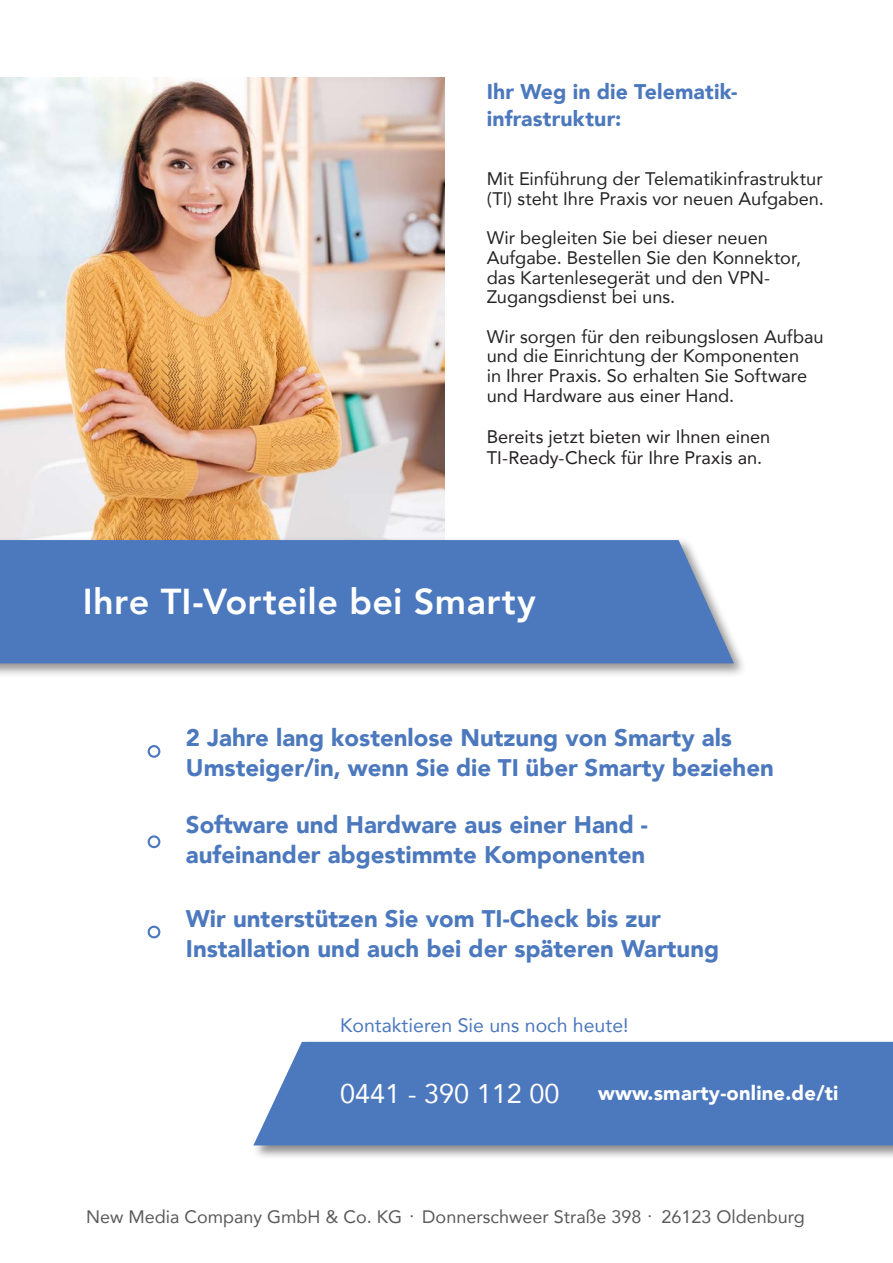
<style>
.page{position:relative;width:893px;height:1263px;background:#fff}
.page>*{position:absolute;margin:0;border:0;box-sizing:border-box;transform-origin:0 0}
.t1{font:800 36px "Avenir";letter-spacing:.01em;color:#fff}
.t2{font:27px "Avenir";color:#fff}
.t3{font:900 24px "Avenir";color:#4c78bd}
.t4{font:900 21.15px "Avenir";letter-spacing:.005em;color:#4c78bd}
.t5{font:900 20.1px "Avenir";letter-spacing:.01em;color:#fff}
.t6{font:19.5px "Avenir";color:#4c78bd}
.t7{font:18.15px/19.6px "Avenir";color:#232423}
.t8{font:18.15px "Avenir";color:#231f20}
.t9{font:18px "Avenir";color:#5a5a5d}
.t10{font:18px "Minion Pro";color:#5a5a5d}
</style>
<div class="page">
<div style="left:252px;top:1039px;width:641px;height:120px;background:#231f20;opacity:.51"></div>
<div style="left:253px;top:1042px;width:640px;height:103px;background:#4c78bd"></div>
<div style="left:148px;top:835px;width:12px;height:13px;border:2px solid #4c78bd;border-radius:50%"></div>
<img style="left:0;top:78px;width:444px;height:459px">
<div style="left:0;top:537px;width:748px;height:142px;background:#231f20;opacity:.5"></div>
<div style="left:0;top:540px;width:734px;height:123px;background:#4c78bd"></div>
<div style="left:148px;top:745px;width:12px;height:13px;border:2px solid #4c78bd;border-radius:50%"></div>
<div style="left:148px;top:926px;width:12px;height:12px;border:2px solid #4c78bd;border-radius:50%"></div>
<p class="t4" style="left:487px;top:73px;width:252px">Ihr Weg in die Telematik-</p>
<p class="t4" style="left:487px;top:101px;width:136px">infrastruktur:</p>
<p class="t7" style="left:487px;top:169px;width:339px">Mit Einführung der Telematikinfrastruktur (TI) steht Ihre Praxis vor neuen Aufgaben.</p>
<p class="t7" style="left:487px;top:228px;width:283px">Wir begleiten Sie bei dieser neuen</p>
<p class="t7" style="left:487px;top:247px;width:316px">Aufgabe. Bestellen Sie den Konnektor, das Kartenlesegerät und den VPN-</p>
<p class="t7" style="left:487px;top:287px;width:190px">Zugangsdienst bei uns.</p>
<p class="t7" style="left:487px;top:326px;width:338px">Wir sorgen für den reibungslosen Aufbau und die Einrichtung der Komponenten<br>in Ihrer Praxis. So erhalten Sie Software und Hardware aus einer Hand.</p>
<p class="t8" style="left:487px;top:422px;width:285px">Bereits jetzt bieten wir Ihnen einen</p>
<p class="t8" style="left:487px;top:443px;width:277px">TI-Ready-Check für Ihre Praxis an.</p>
<p class="t1" style="left:83px;top:574px;width:454px">Ihre TI-Vorteile bei Smarty</p>
<p class="t3" style="left:186px;top:717px;width:548px">2 Jahre lang kostenlose Nutzung von Smarty als</p>
<p class="t3" style="left:186px;top:747px;width:590px">Umsteiger/in, wenn Sie die TI über Smarty beziehen</p>
<p class="t3" style="left:186px;top:804px;width:464px">Software und Hardware aus einer Hand -</p>
<p class="t3" style="left:186px;top:834px;width:461px">aufeinander abgestimmte Komponenten</p>
<p class="t3" style="left:186px;top:898px;width:477px">Wir unterstützen Sie vom TI-Check bis zur</p>
<p class="t3" style="left:186px;top:928px;width:535px">Installation und auch bei der späteren Wartung</p>
<p class="t6" style="left:340px;top:1009px;width:290px">Kontaktieren Sie uns noch heute!</p>
<p class="t2" style="left:340px;top:1072px;width:221px">0441 - 390 112 00</p>
<p class="t5" style="left:598px;top:1075px;width:242px">www.smarty-online.de/ti</p>
<p class="t9" style="left:86px;top:1202px;width:720px">New Media Company GmbH &amp; Co. KG Donnerschweer Straße 398 26123 Oldenburg</p>
<p class="t10" style="left:410px;top:1199px;width:6px">.</p>
<p class="t10" style="left:648px;top:1199px;width:6px">.</p>
</div>
